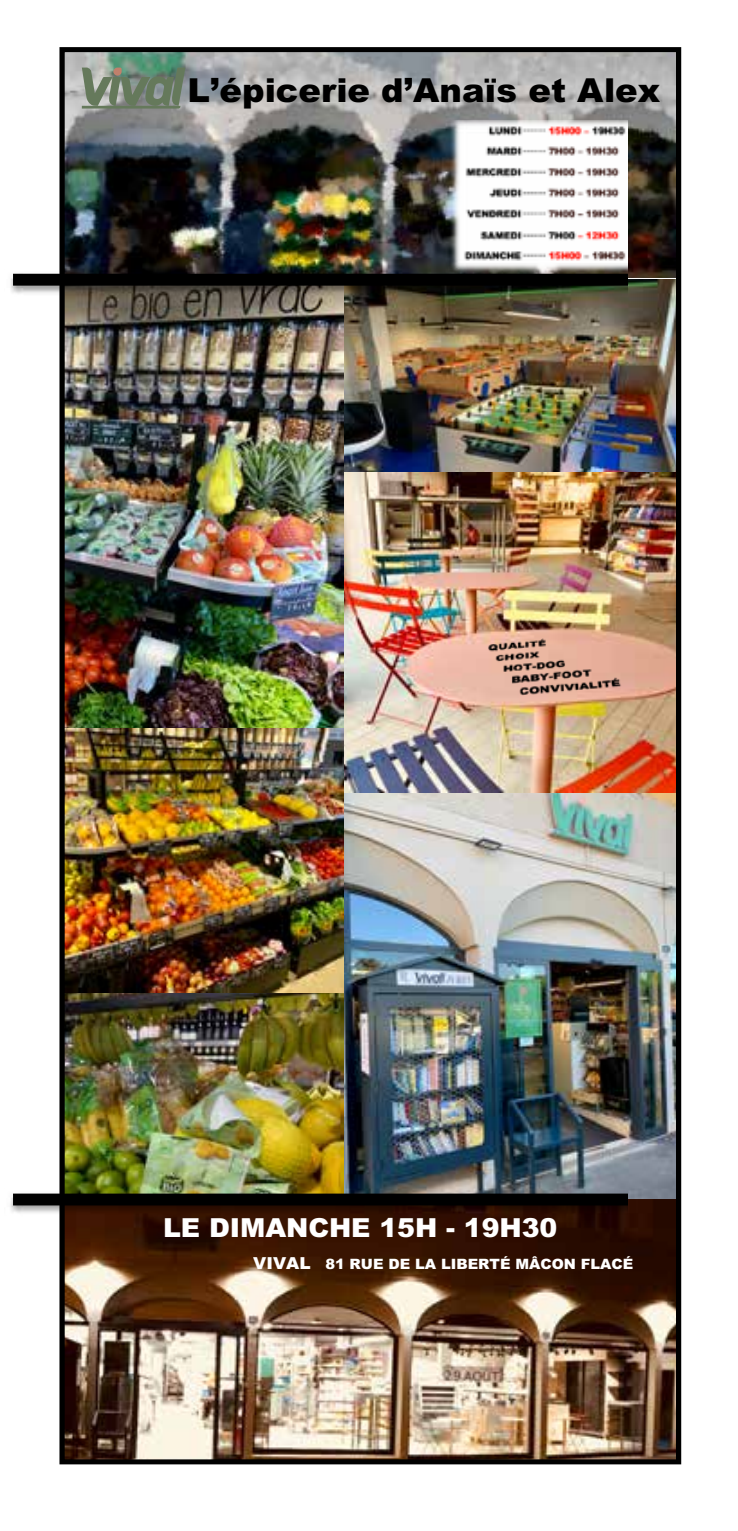
<style>
.page{position:relative;width:738px;height:1531px;background:#fff}
.page>*{position:absolute;margin:0;border:0;box-sizing:border-box;transform-origin:0 0}
.t1{font:900 33px "Arial";letter-spacing:.005em;color:#000}
.t2{font:900 26.25px "Arial";letter-spacing:-.005em;color:#fff}
.t3{font:900 14.25px "Arial";color:#fff}
.s1{font-size:16.5px}
</style>
<div class="page">
<img style="left:343px;top:793px;width:331px;height:406px">
<img style="left:343px;top:280px;width:331px;height:192px">
<img style="left:65px;top:53px;width:609px;height:224px">
<img style="left:65px;top:992px;width:278px;height:196px">
<img style="left:65px;top:1199px;width:609px;height:259px">
<img style="left:343px;top:472px;width:331px;height:321px">
<img style="left:458px;top:615px;width:169px;height:110px">
<img style="left:65px;top:298px;width:278px;height:431px">
<img style="left:65px;top:729px;width:278px;height:263px">
<img style="left:448px;top:121px;width:179px;height:148px">
<img style="left:10px;top:269px;width:617px;height:29px">
<div style="left:13px;top:274px;width:614px;height:12px;background:#000"></div>
<svg style="left:82px;top:68px;width:103px;height:41px;background:#798976"></svg>
<img style="left:10px;top:1188px;width:617px;height:29px">
<div style="left:13px;top:1193px;width:614px;height:12px;background:#000"></div>
<div style="left:59px;top:47px;width:621px;height:1417px;border:5px solid #000"></div>
<h1 class="t1" style="left:187px;top:67px;width:474px">L’épicerie d’Anaïs et Alex</h1>
<h2 class="t2" style="left:163px;top:1208px;width:395px">LE DIMANCHE 15H - 19H30</h2>
<p class="t3" style="left:253px;top:1253px;width:381px"><span class="s1">VIVAL</span> 81 RUE DE LA LIBERTÉ MÂCON FLACÉ</p>
</div>
